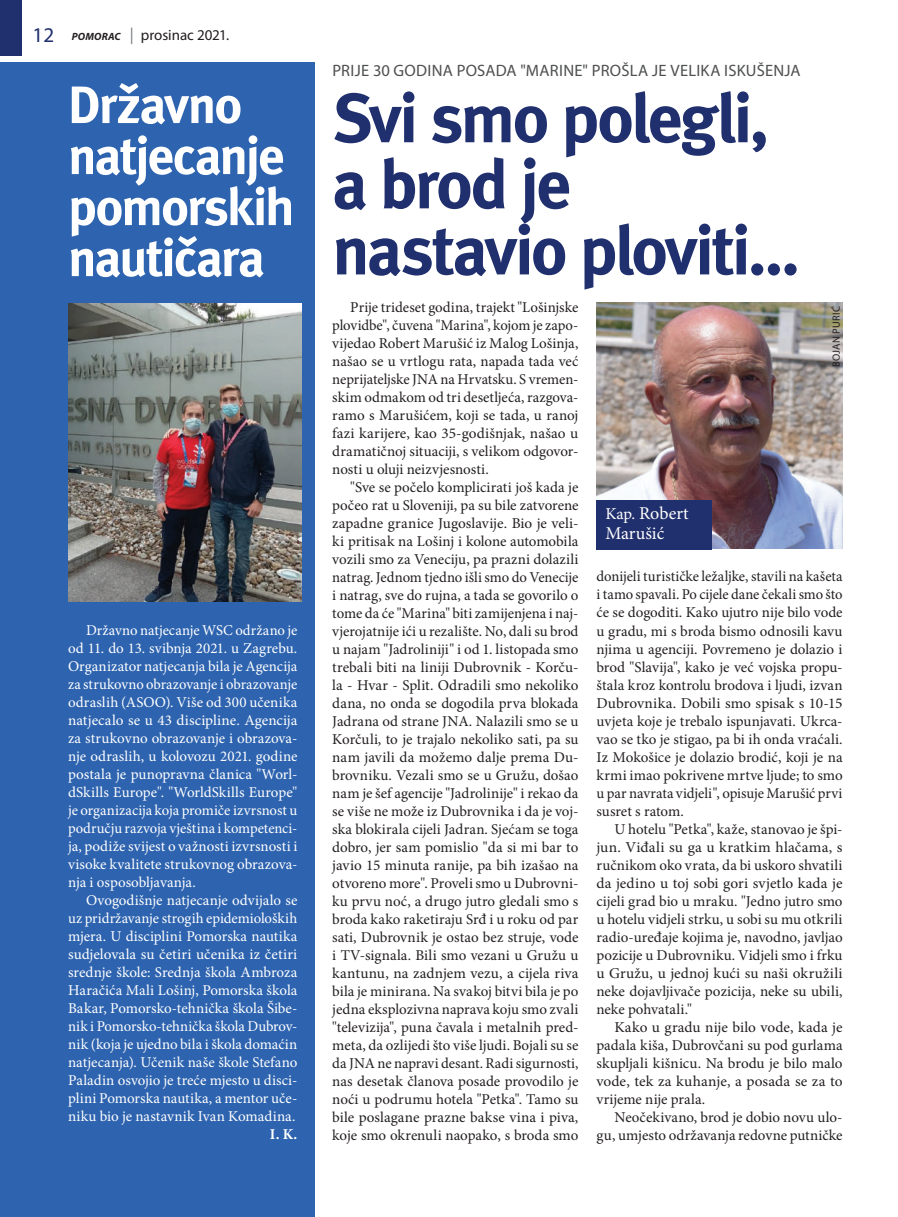
<style>
.page{position:relative;width:898px;height:1217px;background:#fff}
.page>*{position:absolute;margin:0;border:0;box-sizing:border-box;transform-origin:0 0}
.t1{font:69px/66px "Meta Bold CE";letter-spacing:-.04em;color:#202f6d}
.t2{font:52.5px/51px "Meta Bold CE";letter-spacing:-.04em;color:#fff}
.t3{font:18px/19.5px "Minion Pro";color:#fff}
.t4{font:16.5px "Myriad Pro";letter-spacing:.015em;color:#4e4f50}
.t5{font:15px/18px "Minion Pro";color:#231f20;text-align:justify}
.t6{font:15px/18px "Minion Pro";color:#fff;text-align:justify}
.t7{font:15px "Myriad Pro";letter-spacing:-.005em;color:#231f20}
.t8{font:700 15px "Minion Pro";color:#fff}
.t9{font:10.5px "Myriad Pro";letter-spacing:.02em;color:#231f20}
.s1{font-size:21px;color:#202f6d}
.s2{font-weight:700;font-style:italic;font-size:10.5px}
.s3{font-size:16.5px;color:#7a7c7f}
.s4{font-size:16.5px}
</style>
<div class="page">
<div style="left:0;top:0;width:22px;height:56px;background:#202f6d"></div>
<div style="left:0;top:63px;width:314px;height:1153px;background:#2d63af"></div>
<img style="left:68px;top:304px;width:233px;height:297px">
<img style="left:596px;top:302px;width:246px;height:246px">
<div style="left:596px;top:500px;width:116px;height:50px;background:#202f6d"></div>
<p class="t7" style="left:33px;top:25px;width:198px"><span class="s1">12</span> <span class="s2">POMORAC</span> <span class="s3">|</span> prosinac 2021.</p>
<h2 class="t2" style="left:68px;top:79px;width:228px">Državno natjecanje pomorskih nautičara</h2>
<p class="t6" style="left:68px;top:621px;width:231px;text-indent:18px">Državno natjecanje WSC održano je od 11. do 13. svibnja 2021. u Zagrebu.<br>Organizator natjecanja bila je Agencija za strukovno obrazovanje i obrazovanje odraslih (ASOO). Više od 300 učenika natjecalo se u 43 discipline. Agencija za strukovno obrazovanje i obrazova&shy;nje odraslih, u kolovozu 2021. godine postala je punopravna članica "Worl&shy;dSkills Europe". "WorldSkills Europe" je organizacija koja promiče izvrsnost u području razvoja vještina i kompetenci&shy;ja, podiže svijest o važnosti izvrsnosti i visoke kvalitete strukovnog obrazova&shy;nja i osposobljavanja.</p>
<p class="t6" style="left:68px;top:891px;width:231px;text-indent:18px">Ovogodišnje natjecanje odvijalo se uz pridržavanje strogih epidemioloških mjera. U disciplini Pomorska nautika sudjelovala su četiri učenika iz četiri srednje škole: Srednja škola Ambroza Haračića Mali Lošinj, Pomorska škola Bakar, Pomorsko-tehnička škola Šibe&shy;nik i Pomorsko-tehnička škola Dubrov&shy;nik (koja je ujedno bila i škola domaćin natjecanja). Učenik naše škole Stefano Paladin osvojio je treće mjesto u disci&shy;plini Pomorska nautika, a mentor uče&shy;niku bio je nastavnik Ivan Komadina.</p>
<p class="t8" style="left:270px;top:1123px;width:29px">I. K.</p>
<p class="t4" style="left:332px;top:60px;width:469px">PRIJE 30 GODINA POSADA "MARINE" PROŠLA JE VELIKA ISKUŠENJA</p>
<h1 class="t1" style="left:332px;top:85px;width:469px">Svi smo polegli, a brod je nastavio ploviti...</h1>
<p class="t5" style="left:332px;top:298px;width:247px;text-indent:18px">Prije trideset godina, trajekt "Lošinjske plovidbe", čuvena "Marina", kojom je zapo&shy;vijedao Robert Marušić iz Malog Lošinja, našao se u vrtlogu rata, napada tada već neprijateljske JNA na Hrvatsku. S vremen&shy;skim odmakom od tri desetljeća, razgova&shy;ramo s Marušićem, koji se tada, u ranoj fazi karijere, kao 35-godišnjak, našao u dramatičnoj situaciji, s velikom odgovor&shy;nosti u oluji neizvjesnosti.</p>
<p class="t5" style="left:332px;top:478px;width:248px;text-indent:18px">"Sve se počelo komplicirati još kada je počeo rat u Sloveniji, pa su bile zatvorene zapadne granice Jugoslavije. Bio je veli&shy;ki pritisak na Lošinj i kolone automobila vozili smo za Veneciju, pa prazni dolazili natrag. Jednom tjedno išli smo do Venecije i natrag, sve do rujna, a tada se govorilo o tome da će "Marina" biti zamijenjena i naj&shy;vjerojatnije ići u rezalište. No, dali su brod u najam "Jadroliniji" i od 1. listopada smo trebali biti na liniji Dubrovnik - Korču&shy;la - Hvar - Split. Odradili smo nekoliko dana, no onda se dogodila prva blokada Jadrana od strane JNA. Nalazili smo se u Korčuli, to je trajalo nekoliko sati, pa su nam javili da možemo dalje prema Du&shy;brovniku. Vezali smo se u Gružu, došao nam je šef agencije "Jadrolinije" i rekao da se više ne može iz Dubrovnika i da je voj&shy;ska blokirala cijeli Jadran. Sjećam se toga dobro, jer sam pomislio "da si mi bar to javio 15 minuta ranije, pa bih izašao na otvoreno more". Proveli smo u Dubrovni&shy;ku prvu noć, a drugo jutro gledali smo s broda kako raketiraju Srđ i u roku od par sati, Dubrovnik je ostao bez struje, vode i TV-signala. Bili smo vezani u Gružu u kantunu, na zadnjem vezu, a cijela riva bila je minirana. Na svakoj bitvi bila je po jedna eksplozivna naprava koju smo zvali "televizija", puna čavala i metalnih pred&shy;meta, da ozlijedi što više ljudi. Bojali su se da JNA ne napravi desant. Radi sigurnosti, nas desetak članova posade provodilo je noći u podrumu hotela "Petka". Tamo su bile poslagane prazne bakse vina i piva, koje smo okrenuli naopako, s broda smo</p>
<p class="t9" style="left:829px;top:367px;width:63px;rotate:-90deg">BOJAN PURIĆ</p>
<p class="t3" style="left:605px;top:504px;width:85px"><span class="s4">Kap.</span> Robert<br>Marušić</p>
<p class="t5" style="left:596px;top:567px;width:247px">donijeli turističke ležaljke, stavili na kašeta i tamo spavali. Po cijele dane čekali smo što će se dogoditi. Kako ujutro nije bilo vode u gradu, mi s broda bismo odnosili kavu njima u agenciji. Povremeno je dolazio i brod "Slavija", kako je već vojska propu&shy;štala kroz kontrolu brodova i ljudi, izvan Dubrovnika. Dobili smo spisak s 10-15 uvjeta koje je trebalo ispunjavati. Ukrca&shy;vao se tko je stigao, pa bi ih onda vraćali.<br>Iz Mokošice je dolazio brodić, koji je na krmi imao pokrivene mrtve ljude; to smo u par navrata vidjeli", opisuje Marušić prvi susret s ratom.</p>
<p class="t5" style="left:596px;top:819px;width:247px;text-indent:18px">U hotelu "Petka", kaže, stanovao je špi&shy;jun. Viđali su ga u kratkim hlačama, s ručnikom oko vrata, da bi uskoro shvatili da jedino u toj sobi gori svjetlo kada je cijeli grad bio u mraku. "Jedno jutro smo u hotelu vidjeli strku, u sobi su mu otkrili radio-uređaje kojima je, navodno, javljao pozicije u Dubrovniku. Vidjeli smo i frku u Gružu, u jednoj kući su naši okružili neke dojavljivače pozicija, neke su ubili, neke pohvatali."</p>
<p class="t5" style="left:596px;top:1017px;width:247px;text-indent:18px">Kako u gradu nije bilo vode, kada je padala kiša, Dubrovčani su pod gurlama skupljali kišnicu. Na brodu je bilo malo vode, tek za kuhanje, a posada se za to vrijeme nije prala.</p>
<p class="t5" style="left:596px;top:1107px;width:247px;text-align:right">Neočekivano, brod je dobio novu ulo&shy;gu, umjesto održavanja redovne putničke</p>
</div>
